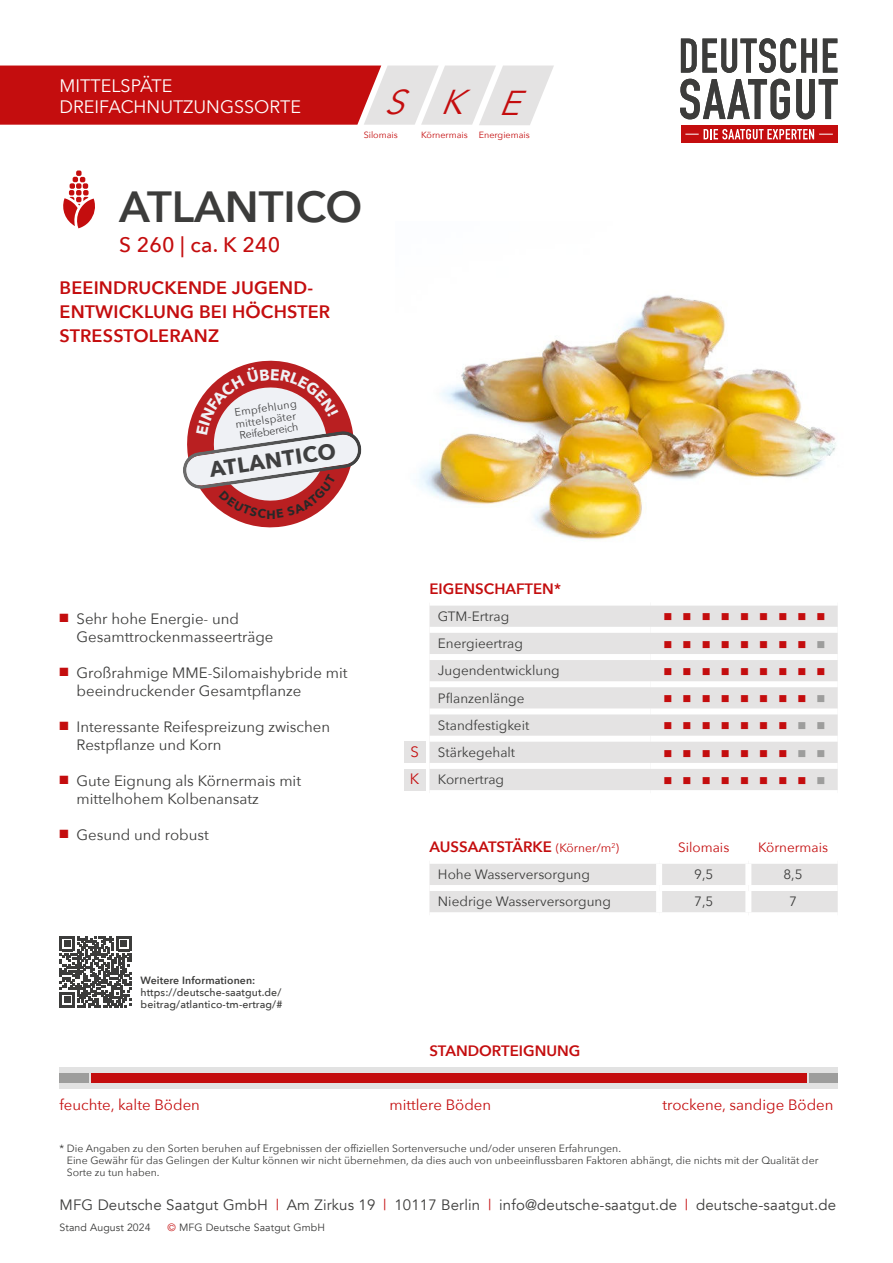
<style>
.page{position:relative;width:893px;height:1263px;background:#fff}
.page>*{position:absolute;margin:0;border:0;box-sizing:border-box;transform-origin:0 0}
.t1{font:600 43.5px "Avenir Next";color:#3c3c3b}
.t2{font:italic 34.5px "Avenir Next";color:#c40d0e}
.t3{font:700 21.45px "Avenir Next";color:#3f3f40}
.t4{font:500 21px "Avenir Next";letter-spacing:.01em;color:#c40d0e}
.t5{font:600 18px/24px "Avenir Next";letter-spacing:.01em;color:#c40d0e}
.t6{font:18px/21px "Avenir Next";color:#fff}
.t7{font:15px/18px "Avenir Next";color:#3c3c3b}
.t8{font:15px "Avenir";letter-spacing:.01em;color:#3c3c3b}
.t9{font:600 15px "Avenir Next";color:#c40d0e}
.t10{font:15px "Avenir Next";color:#c40d0e}
.t11{font:13.5px "Avenir Next";color:#3c3c3b}
.t12{font:13.5px "Avenir Next";color:#c40d0e}
.t13{font:700 12.15px "Avenir Next";color:#282828}
.t14{font:12px "Wingdings";color:#c40d0e}
.t15{font:10.8px/11.7px "Avenir Next";color:#3f3f40}
.t16{font:10.5px/12px "Avenir Next";color:#3c3c3b}
.t17{font:500 10.5px/12px "Avenir Next";letter-spacing:.01em;color:#3c3c3b}
.t18{font:10.5px "Avenir";letter-spacing:.01em;color:#3c3c3b}
.t19{font:600 10.5px "Avenir Next";letter-spacing:.01em;color:#3c3c3b}
.t20{font:9px "Avenir Next";color:#c40d0e}
.s1{color:#c40d0e}
.s2{color:#9d9d9c}
.s3{font-size:15px;color:#c40d0e}
.s4{font-weight:400;font-size:12px}
</style>
<div class="page">
<svg style="left:681px;top:38px;width:136px;height:35px"></svg>
<svg style="left:823px;top:39px;width:14px;height:34px"></svg>
<svg style="left:680px;top:79px;width:110px;height:40px"></svg>
<svg style="left:796px;top:79px;width:42px;height:40px"></svg>
<div style="left:681px;top:125px;width:156px;height:18px;background:#c40d0e"></div>
<svg style="left:685px;top:129px;width:148px;height:10px"></svg>
<svg style="left:63px;top:170px;width:32px;height:58px"></svg>
<div style="left:429px;top:606px;width:409px;height:184px;background:#e4e3e3"></div>
<div style="left:429px;top:627px;width:222px;height:6px;background:#fff"></div>
<div style="left:651px;top:627px;width:187px;height:6px;background:#fff"></div>
<div style="left:429px;top:654px;width:222px;height:6px;background:#fff"></div>
<div style="left:651px;top:654px;width:187px;height:6px;background:#fff"></div>
<div style="left:429px;top:681px;width:222px;height:6px;background:#fff"></div>
<div style="left:651px;top:681px;width:187px;height:6px;background:#fff"></div>
<div style="left:429px;top:708px;width:222px;height:6px;background:#fff"></div>
<div style="left:651px;top:708px;width:187px;height:6px;background:#fff"></div>
<div style="left:429px;top:736px;width:222px;height:6px;background:#fff"></div>
<div style="left:651px;top:736px;width:187px;height:6px;background:#fff"></div>
<div style="left:429px;top:763px;width:222px;height:6px;background:#fff"></div>
<div style="left:651px;top:763px;width:187px;height:6px;background:#fff"></div>
<div style="left:404px;top:769px;width:21px;height:21px;background:#e4e3e3"></div>
<div style="left:404px;top:742px;width:21px;height:21px;background:#e4e3e3"></div>
<div style="left:429px;top:864px;width:409px;height:48px;background:#e4e3e3"></div>
<div style="left:429px;top:885px;width:230px;height:6px;background:#fff"></div>
<div style="left:659px;top:885px;width:89px;height:6px;background:#fff"></div>
<div style="left:748px;top:885px;width:90px;height:6px;background:#fff"></div>
<div style="left:656px;top:864px;width:6px;height:21px;background:#fff"></div>
<div style="left:745px;top:864px;width:6px;height:21px;background:#fff"></div>
<div style="left:656px;top:891px;width:6px;height:21px;background:#fff"></div>
<div style="left:745px;top:891px;width:6px;height:21px;background:#fff"></div>
<div style="left:60px;top:1068px;width:778px;height:21px;background:#e2e2e2"></div>
<div style="left:92px;top:1074px;width:715px;height:9px;background:#c40d0e"></div>
<div style="left:60px;top:1074px;width:29px;height:9px;background:#9d9d9c"></div>
<div style="left:809px;top:1074px;width:29px;height:9px;background:#9d9d9c"></div>
<svg style="left:0;top:66px;width:554px;height:59px;background:#d05657"></svg>
<svg style="left:60px;top:936px;width:71px;height:71px"></svg>
<img style="left:418px;top:295px;width:253px;height:245px">
<img style="left:440px;top:296px;width:396px;height:239px">
<svg style="left:183px;top:360px;width:179px;height:168px"></svg>
<h3 class="t6" style="left:60px;top:75px;width:243px">MITTELSPÄTE<br>DREIFACHNUTZUNGSSORTE</h3>
<h2 class="t2" style="left:384px;top:83px;width:37px">S</h2>
<p class="t20" style="left:364px;top:129px;width:36px">Silomais</p>
<h2 class="t2" style="left:440px;top:73px;width:96px">K E</h2>
<p class="t20" style="left:479px;top:129px;width:52px">Energiemais</p>
<p class="t20" style="left:421px;top:127px;width:48px">Körnermais</p>
<h1 class="t1" style="left:119px;top:181px;width:245px">ATLANTICO</h1>
<h3 class="t4" style="left:119px;top:236px;width:163px">S 260 | ca. K 240</h3>
<h3 class="t5" style="left:60px;top:275px;width:272px">BEEINDRUCKENDE JUGEND-<br>ENTWICKLUNG BEI HÖCHSTER<br>STRESSTOLERANZ</h3>
<p class="t15" style="left:233px;top:408px;width:65px;rotate:-8deg">Empfehlung mittelspäter</p>
<p class="t15" style="left:239px;top:430px;width:61px;rotate:-8deg">Reifebereich</p>
<h3 class="t3" style="left:208px;top:457px;width:129px;rotate:-8deg">ATLANTICO</h3>
<p class="t13" style="left:267px;top:507px;width:11px">H</p>
<h3 class="t7" style="left:77px;top:610px;width:198px;text-indent:-17px"><span class="s1">■</span> Sehr hohe Energie- und<br>Gesamttrockenmasseerträge</h3>
<h3 class="t7" style="left:77px;top:664px;width:273px;text-indent:-17px"><span class="s1">■</span> Großrahmige MME-Silomaishybride mit beeindruckender Gesamtpflanze</h3>
<h3 class="t7" style="left:77px;top:717px;width:255px;text-indent:-17px"><span class="s1">■</span> Interessante Reifespreizung zwischen<br>Restpflanze und Korn</h3>
<h3 class="t7" style="left:77px;top:771px;width:226px;text-indent:-17px"><span class="s1">■</span> Gute Eignung als Körnermais mit mittelhohem Kolbenansatz</h3>
<h3 class="t7" style="left:60px;top:826px;width:151px"><span class="s1">■</span> Gesund und robust</h3>
<p class="t19" style="left:140px;top:974px;width:116px">Weitere Informationen:</p>
<p class="t17" style="left:141px;top:987px;width:143px">https://deutsche-saatgut.de/ beitrag/atlantico-tm-ertrag/#</p>
<h3 class="t9" style="left:429px;top:580px;width:133px">EIGENSCHAFTEN*</h3>
<p class="t11" style="left:438px;top:609px;width:73px">GTM-Ertrag</p>
<p class="t14" style="left:663px;top:611px;width:164px">■■■■■■■■■</p>
<p class="t11" style="left:438px;top:636px;width:86px">Energieertrag</p>
<p class="t14" style="left:663px;top:638px;width:164px">■■■■■■■■<span class="s2">■</span></p>
<p class="t11" style="left:438px;top:659px;width:123px">Jugendentwicklung</p>
<p class="t14" style="left:663px;top:665px;width:164px">■■■■■■■■■</p>
<p class="t11" style="left:438px;top:686px;width:88px">Pflanzenlänge</p>
<p class="t14" style="left:663px;top:692px;width:164px">■■■■■■■■<span class="s2">■</span></p>
<p class="t11" style="left:438px;top:718px;width:93px">Standfestigkeit</p>
<p class="t14" style="left:663px;top:719px;width:164px">■■■■■■■<span class="s2">■■</span></p>
<p class="t11" style="left:438px;top:745px;width:79px">Stärkegehalt</p>
<p class="t14" style="left:663px;top:747px;width:164px">■■■■■■■<span class="s2">■■</span></p>
<p class="t11" style="left:410px;top:768px;width:96px"><span class="s3">K</span> Kornertrag</p>
<p class="t14" style="left:663px;top:774px;width:164px">■■■■■■■■<span class="s2">■</span></p>
<h3 class="t10" style="left:410px;top:743px;width:10px">S</h3>
<h3 class="t9" style="left:429px;top:838px;width:191px">AUSSAATSTÄRKE <span class="s4">(Körner/m</span><sup>2</sup><span class="s4">)</span></h3>
<p class="t12" style="left:678px;top:839px;width:53px">Silomais</p>
<p class="t12" style="left:758px;top:835px;width:72px">Körnermais</p>
<p class="t11" style="left:438px;top:863px;width:153px">Hohe Wasserversorgung</p>
<p class="t11" style="left:694px;top:863px;width:21px">9,5</p>
<p class="t11" style="left:783px;top:863px;width:21px">8,5</p>
<p class="t11" style="left:438px;top:890px;width:174px">Niedrige Wasserversorgung</p>
<p class="t11" style="left:694px;top:890px;width:21px">7,5</p>
<p class="t11" style="left:789px;top:894px;width:9px">7</p>
<h3 class="t9" style="left:429px;top:1042px;width:152px">STANDORTEIGNUNG</h3>
<h3 class="t10" style="left:60px;top:1092px;width:142px">feuchte, kalte Böden</h3>
<h3 class="t10" style="left:390px;top:1092px;width:103px">mittlere Böden</h3>
<h3 class="t10" style="left:662px;top:1092px;width:173px">trockene, sandige Böden</h3>
<p class="t16" style="left:67px;top:1141px;width:753px;text-indent:-7px">* Die Angaben zu den Sorten beruhen auf Ergebnissen der offiziellen Sortenversuche und/oder unseren Erfahrungen.<br>Eine Gewähr für das Gelingen der Kultur können wir nicht übernehmen, da dies auch von unbeeinflussbaren Faktoren abhängt, die nichts mit der Qualität der<br>Sorte zu tun haben.</p>
<h3 class="t8" style="left:60px;top:1198px;width:778px">MFG Deutsche Saatgut GmbH <span class="s1">|</span> Am Zirkus 19 <span class="s1">|</span> 10117 Berlin <span class="s1">|</span> info@deutsche-saatgut.de <span class="s1">|</span> deutsche-saatgut.de</h3>
<p class="t18" style="left:60px;top:1223px;width:93px">Stand August 2024</p>
<p class="t18" style="left:168px;top:1223px;width:159px"><span class="s1">©</span> MFG Deutsche Saatgut GmbH</p>
</div>
